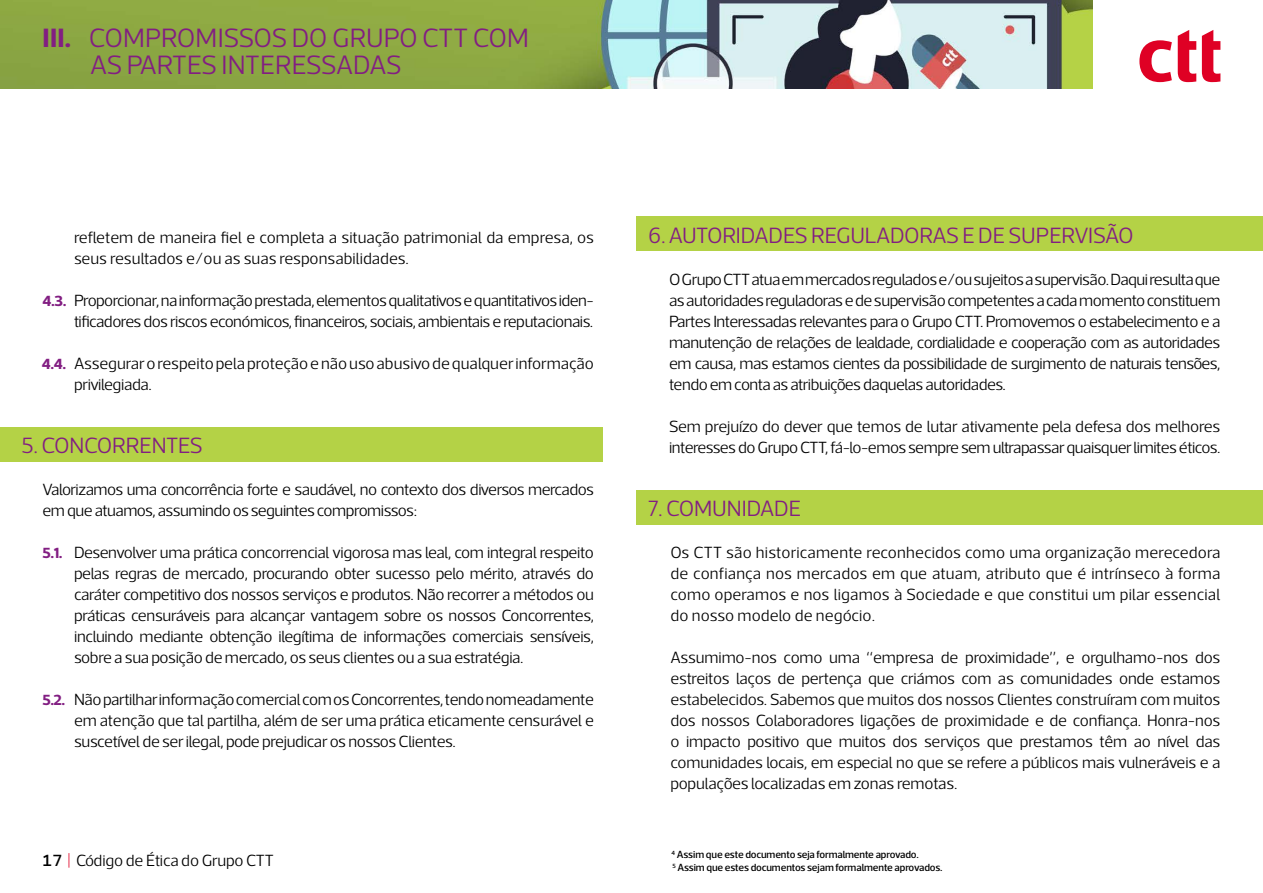
<style>
.page{position:relative;width:1263px;height:893px;background:#fff}
.page>*{position:absolute;margin:0;border:0;box-sizing:border-box;transform-origin:0 0}
.t1{font:300 27px/27px "Acto CTT";letter-spacing:-.015em;color:#821e82}
.t2{font:300 22.5px "Acto CTT";letter-spacing:-.01em;color:#821e82}
.t3{font:300 16.5px/21px "Acto CTT";letter-spacing:-.025em;color:#000;text-align:justify}
.t4{font:300 16.5px/21px "Acto CTT";color:#000}
.t5{font:700 15px "Acto CTT";color:#821e82}
.t6{font:500 10.5px/13px "Acto CTT";letter-spacing:-.01em;color:#000}
.s1{font-weight:700}
.s2{font-weight:500}
.s3{color:#df0024}
</style>
<div class="page">
<img style="left:0;top:0;width:1092px;height:89px">
<svg style="left:1139px;top:40px;width:33px;height:42px"></svg>
<svg style="left:1178px;top:30px;width:18px;height:52px"></svg>
<svg style="left:1202px;top:30px;width:18px;height:52px"></svg>
<div style="left:0;top:427px;width:603px;height:35px;background:#b4d246"></div>
<div style="left:637px;top:217px;width:626px;height:34px;background:#b4d246"></div>
<div style="left:637px;top:491px;width:626px;height:34px;background:#b4d246"></div>
<h1 class="t1" style="left:90px;top:24px;width:440px;text-indent:-48px"><span class="s1">III.</span> COMPROMISSOS DO GRUPO CTT COM<br>AS PARTES INTERESSADAS</h1>
<p class="t5" style="left:43px;top:292px;width:25px">4.3.</p>
<p class="t5" style="left:42px;top:355px;width:26px">4.4.</p>
<p class="t4" style="left:74px;top:227px;width:521px">refletem de maneira fiel e completa a situação patrimonial da empresa, os seus resultados e/ou as suas responsabilidades.</p>
<p class="t3" style="left:74px;top:290px;width:521px">Proporcionar, na informação prestada, elementos qualitativos e quantitativos iden&shy;tificadores dos riscos económicos, financeiros, sociais, ambientais e reputacionais.</p>
<p class="t4" style="left:74px;top:353px;width:521px">Assegurar o respeito pela proteção e não uso abusivo de qualquer informação privilegiada.</p>
<h2 class="t2" style="left:22px;top:433px;width:183px">5. CONCORRENTES</h2>
<p class="t3" style="left:43px;top:479px;width:553px">Valorizamos uma concorrência forte e saudável, no contexto dos diversos mercados em que atuamos, assumindo os seguintes compromissos:</p>
<p class="t3" style="left:74px;top:542px;width:521px">Desenvolver uma prática concorrencial vigorosa mas leal, com integral respeito pelas regras de mercado, procurando obter sucesso pelo mérito, através do caráter competitivo dos nossos serviços e produtos. Não recorrer a métodos ou práticas censuráveis para alcançar vantagem sobre os nossos Concorrentes, incluindo mediante obtenção ilegítima de informações comerciais sensíveis, sobre a sua posição de mercado, os seus clientes ou a sua estratégia.</p>
<p class="t3" style="left:74px;top:689px;width:521px">Não partilhar informação comercial com os Concorrentes, tendo nomeadamente em atenção que tal partilha, além de ser uma prática eticamente censurável e suscetível de ser ilegal, pode prejudicar os nossos Clientes.</p>
<p class="t5" style="left:43px;top:544px;width:22px">5.1.</p>
<p class="t5" style="left:43px;top:691px;width:24px">5.2.</p>
<p class="t3" style="left:43px;top:850px;width:233px"><span class="s2">17</span> <span class="s3">|</span> Código de Ética do Grupo CTT</p>
<h2 class="t2" style="left:648px;top:223px;width:487px">6. AUTORIDADES REGULADORAS E DE SUPERVISÃO</h2>
<p class="t3" style="left:669px;top:269px;width:553px">O Grupo CTT atua em mercados regulados e/ou sujeitos a supervisão. Daqui resulta que as autoridades reguladoras e de supervisão competentes a cada momento constituem Partes Interessadas relevantes para o Grupo CTT. Promovemos o estabelecimento e a manutenção de relações de lealdade, cordialidade e cooperação com as autoridades em causa, mas estamos cientes da possibilidade de surgimento de naturais tensões, tendo em conta as atribuições daquelas autoridades.</p>
<p class="t3" style="left:669px;top:416px;width:553px">Sem prejuízo do dever que temos de lutar ativamente pela defesa dos melhores interesses do Grupo CTT, fá-lo-emos sempre sem ultrapassar quaisquer limites éticos.</p>
<h2 class="t2" style="left:648px;top:496px;width:155px">7. COMUNIDADE</h2>
<p class="t3" style="left:670px;top:542px;width:551px">Os CTT são historicamente reconhecidos como uma organização merecedora de confiança nos mercados em que atuam, atributo que é intrínseco à forma como operamos e nos ligamos à Sociedade e que constitui um pilar essencial do nosso modelo de negócio.</p>
<p class="t3" style="left:670px;top:647px;width:551px">Assumimo-nos como uma “empresa de proximidade”, e orgulhamo-nos dos estreitos laços de pertença que criámos com as comunidades onde estamos estabelecidos. Sabemos que muitos dos nossos Clientes construíram com muitos dos nossos Colaboradores ligações de proximidade e de confiança. Honra-nos o impacto positivo que muitos dos serviços que prestamos têm ao nível das comunidades locais, em especial no que se refere a públicos mais vulneráveis e a populações localizadas em zonas remotas.</p>
<p class="t6" style="left:672px;top:848px;width:272px"><sup>4</sup> Assim que este documento seja formalmente aprovado.<br><sup>5</sup> Assim que estes documentos sejam formalmente aprovados.</p>
</div>
